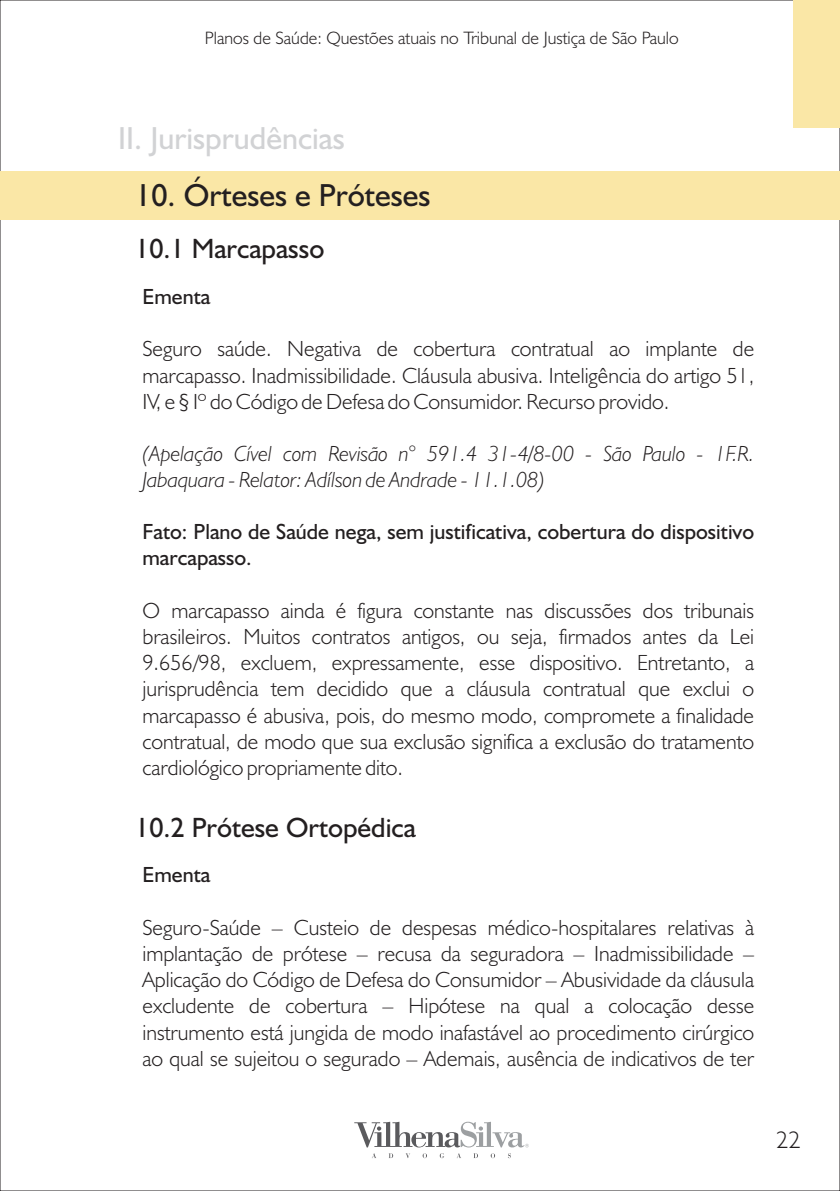
<style>
.page{position:relative;width:840px;height:1191px;background:#fff}
.page>*{position:absolute;margin:0;border:0;box-sizing:border-box;transform-origin:0 0}
.t1{font:32px "Humanist 521 BT";color:#231f20}
.t2{font:32px "Humanist 521 BT";color:#d1d2d4}
.t3{font:28px "Humanist 521 BT";color:#231f20}
.t4{font:300 24px "Humanist 521 BT";color:#231f20}
.t5{font:300 22px/26.2px "Humanist 521 BT";color:#231f20;text-align:justify}
.t6{font:italic 300 22px/26px "Humanist 521 BT";color:#231f20}
.t7{font:22px/26.2px "Humanist 521 BT";color:#231f20}
.t8{font:300 18px "Humanist 521 BT";color:#231f20}
</style>
<div class="page">
<div style="left:0;top:171px;width:839px;height:49px;background:#fae7a6"></div>
<div style="left:793px;top:0;width:46px;height:127px;background:#fae7a6"></div>
<svg style="left:372px;top:1153px;width:138px;height:5px"></svg>
<svg style="left:354px;top:1121px;width:174px;height:26px"></svg>
<p class="t8" style="left:205px;top:30px;width:475px">Planos de Saúde: Questões atuais no Tribunal de Justiça de São Paulo</p>
<h1 class="t2" style="left:118px;top:125px;width:228px">II. Jurisprudências</h1>
<h1 class="t1" style="left:135px;top:181px;width:296px">10. Órteses e Próteses</h1>
<p class="t3" style="left:135px;top:237px;width:190px">10.1 Marcapasso</p>
<p class="t7" style="left:142px;top:285px;width:69px">Ementa</p>
<p class="t5" style="left:142px;top:337px;width:613px">Seguro saúde. Negativa de cobertura contratual ao implante de marcapasso. Inadmissibilidade. Cláusula abusiva. Inteligência do artigo 51, IV, e § Iº do Código de Defesa do Consumidor. Recurso provido.</p>
<p class="t6" style="left:142px;top:442px;width:613px">(Apelação Cível com Revisão n° 591.4 31-4/8-00 - São Paulo - 1F.R.<br>Jabaquara - Relator: Adílson de Andrade - 11.1.08)</p>
<p class="t7" style="left:142px;top:520px;width:613px">Fato: Plano de Saúde nega, sem justificativa, cobertura do dispositivo marcapasso.</p>
<p class="t5" style="left:142px;top:599px;width:613px">O marcapasso ainda é figura constante nas discussões dos tribunais brasileiros. Muitos contratos antigos, ou seja, firmados antes da Lei 9.656/98, excluem, expressamente, esse dispositivo. Entretanto, a jurisprudência tem decidido que a cláusula contratual que exclui o marcapasso é abusiva, pois, do mesmo modo, compromete a finalidade contratual, de modo que sua exclusão significa a exclusão do tratamento cardiológico propriamente dito.</p>
<p class="t3" style="left:135px;top:815px;width:282px">10.2 Prótese Ortopédica</p>
<p class="t7" style="left:142px;top:863px;width:69px">Ementa</p>
<p class="t5" style="left:142px;top:916px;width:613px">Seguro-Saúde – Custeio de despesas médico-hospitalares relativas à implantação de prótese – recusa da seguradora – Inadmissibilidade – Aplicação do Código de Defesa do Consumidor – Abusividade da cláusula excludente de cobertura – Hipótese na qual a colocação desse instrumento está jungida de modo inafastável ao procedimento cirúrgico ao qual se sujeitou o segurado – Ademais, ausência de indicativos de ter</p>
<p class="t4" style="left:775px;top:1130px;width:26px">22</p>
</div>
